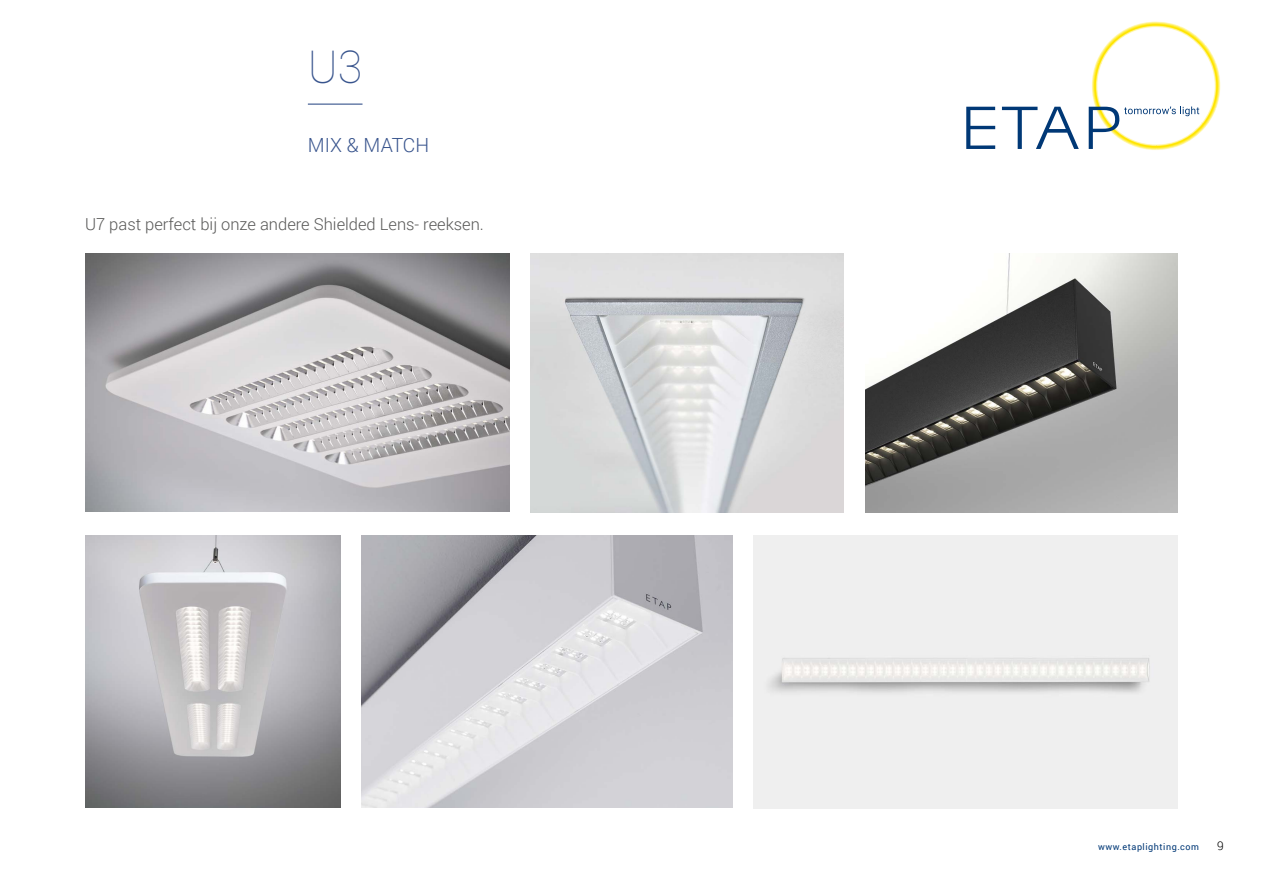
<style>
.page{position:relative;width:1263px;height:893px;background:#fff}
.page>*{position:absolute;margin:0;border:0;box-sizing:border-box;transform-origin:0 0}
.t1{font:100 45px "Roboto";color:#38548d}
.t2{font:300 19.5px "Roboto";color:#38548d}
.t3{font:300 16.5px "Roboto";color:#575756}
.t4{font:300 12px "Roboto";color:#000}
.t5{font:9px "Roboto";letter-spacing:.06em;color:#003876}
</style>
<div class="page">
<svg style="left:966px;top:107px;width:29px;height:42px"></svg>
<svg style="left:1002px;top:107px;width:77px;height:42px"></svg>
<svg style="left:1089px;top:21px;width:132px;height:129px"></svg>
<img style="left:361px;top:536px;width:371px;height:272px">
<img style="left:85px;top:253px;width:424px;height:259px">
<img style="left:865px;top:253px;width:313px;height:260px">
<img style="left:85px;top:536px;width:255px;height:272px">
<img style="left:530px;top:253px;width:313px;height:260px">
<hr style="left:308px;top:104px;width:54px;height:1px;background:#38548d">
<h1 class="t1" style="left:308px;top:36px;width:56px">U3</h1>
<p class="t2" style="left:308px;top:131px;width:123px">MIX &amp; MATCH</p>
<p class="t3" style="left:85px;top:213px;width:400px">U7 past perfect bij onze andere Shielded Lens- reeksen.</p>
<p class="t5" style="left:1098px;top:841px;width:103px">www.etaplighting.com</p>
<p class="t4" style="left:1217px;top:838px;width:8px">9</p>
</div>
